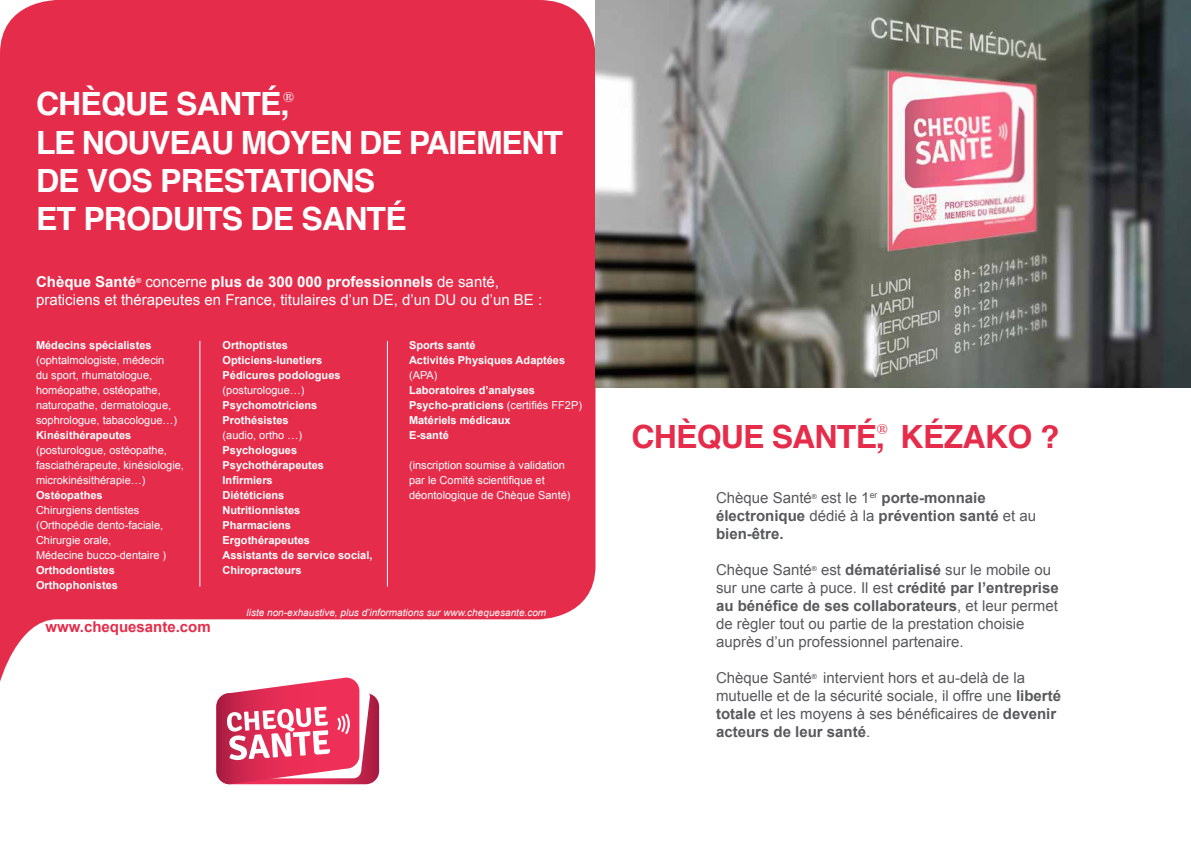
<style>
.page{position:relative;width:1191px;height:842px;background:#fff}
.page>*{position:absolute;margin:0;border:0;box-sizing:border-box;transform-origin:0 0}
.t1{font:700 32px/38.4px "Helvetica";letter-spacing:-.025em;color:#fff}
.t2{font:700 32px "Helvetica";letter-spacing:-.025em;color:#e52d4b}
.t3{font:15px/18px "Arial";color:#58595b}
.t4{font:15px/18px "Arial";color:#fff}
.t5{font:700 15px/18px "Arial";color:#58595b}
.t6{font:700 15px "Arial";color:#e52d4b}
.t7{font:14.6px "Times";color:#e52d4b}
.t8{font:14.6px "Times";color:#fff}
.t9{font:700 11px/15px "Arial";color:#fff}
.t10{font:11px/15px "Arial";color:#fff}
.t11{font:italic 10px "Arial";color:#fff}
.s1{font-weight:700}
.s2{font-weight:400}
</style>
<div class="page">
<svg style="left:0;top:0;width:595px;height:682px;background:#e7405b"></svg>
<img style="left:595px;top:0;width:596px;height:387px">
<hr style="left:200px;top:341px;width:1px;height:246px;background:#fff">
<hr style="left:387px;top:341px;width:1px;height:246px;background:#fff">
<svg style="left:216px;top:677px;width:163px;height:107px"></svg>
<h1 class="t1" style="left:36px;top:85px;width:528px">CHÈQUE SANTÉ,<br>LE NOUVEAU MOYEN DE PAIEMENT<br>DE VOS PRESTATIONS<br>ET PRODUITS DE SANTÉ</h1>
<h3 class="t8" style="left:283px;top:83px;width:13px">®</h3>
<h2 class="t4" style="left:36px;top:273px;width:508px"><span class="s1">Chèque Santé</span><sup>®</sup> concerne <span class="s1">plus de 300 000 professionnels</span> de santé, praticiens et thérapeutes en France, titulaires d’un DE, d’un DU ou d’un BE :</h2>
<p class="t9" style="left:36px;top:338px;width:117px">Médecins spécialistes</p>
<p class="t10" style="left:36px;top:353px;width:143px">(ophtalmologiste, médecin du sport, rhumatologue, homéopathe, ostéopathe, naturopathe, dermatologue, sophrologue, tabacologue…)</p>
<p class="t9" style="left:36px;top:428px;width:97px">Kinésithérapeutes</p>
<p class="t10" style="left:36px;top:443px;width:149px">(posturologue, ostéopathe, fasciathérapeute, kinésiologie, microkinésithérapie…)</p>
<p class="t9" style="left:36px;top:488px;width:68px">Ostéopathes</p>
<p class="t10" style="left:36px;top:503px;width:132px">Chirurgiens dentistes (Orthopédie dento-faciale,<br>Chirurgie orale,<br>Médecine bucco-dentaire )</p>
<p class="t9" style="left:36px;top:563px;width:83px">Orthodontistes<br>Orthophonistes</p>
<h2 class="t6" style="left:45px;top:617px;width:167px">www.chequesante.com</h2>
<p class="t9" style="left:223px;top:338px;width:119px">Orthoptistes<br>Opticiens-lunetiers<br>Pédicures podologues</p>
<p class="t10" style="left:223px;top:383px;width:83px">(posturologue…)</p>
<p class="t9" style="left:223px;top:398px;width:96px">Psychomotriciens<br>Prothésistes</p>
<p class="t10" style="left:223px;top:428px;width:81px">(audio, ortho …)</p>
<p class="t9" style="left:223px;top:443px;width:151px">Psychologues<br>Psychothérapeutes<br>Infirmiers<br>Diététiciens<br>Nutritionnistes<br>Pharmaciens<br>Ergothérapeutes<br>Assistants de service social,<br>Chiropracteurs</p>
<p class="t9" style="left:409px;top:338px;width:158px">Sports santé<br>Activités Physiques Adaptées</p>
<p class="t10" style="left:409px;top:368px;width:30px">(APA)</p>
<p class="t9" style="left:409px;top:383px;width:174px">Laboratoires d’analyses<br>Psycho-praticiens <span class="s2">(certifiés FF2P)<br></span>Matériels médicaux<br>E-santé</p>
<p class="t10" style="left:409px;top:458px;width:163px">(inscription soumise à validation par le Comité scientifique et déontologique de Chèque Santé)</p>
<p class="t11" style="left:246px;top:606px;width:301px">liste non-exhaustive, plus d’informations sur www.chequesante.com</p>
<h1 class="t2" style="left:631px;top:411px;width:429px">CHÈQUE SANTÉ, KÉZAKO ?</h1>
<h3 class="t7" style="left:877px;top:416px;width:13px">®</h3>
<h2 class="t5" style="left:716px;top:489px;width:322px"><span class="s2">Chèque Santé</span><sup>®</sup> <span class="s2">est le 1</span><sup>er</sup> porte-monnaie électronique <span class="s2">dédié à la</span> prévention santé <span class="s2">et au </span>bien-être.</h2>
<p class="t3" style="left:716px;top:561px;width:344px">Chèque Santé<sup>®</sup> est <span class="s1">dématérialisé</span> sur le mobile ou sur une carte à puce. Il est <span class="s1">crédité par l’entreprise au bénéfice de ses collaborateurs</span>, et leur permet de règler tout ou partie de la prestation choisie auprès d’un professionnel partenaire.</p>
<h2 class="t3" style="left:716px;top:669px;width:346px">Chèque Santé<sup>®</sup> intervient hors et au-delà de la mutuelle et de la sécurité sociale, il offre une <span class="s1">liberté totale</span> et les moyens à ses bénéficaires de <span class="s1">devenir acteurs de leur santé</span>.</h2>
</div>
